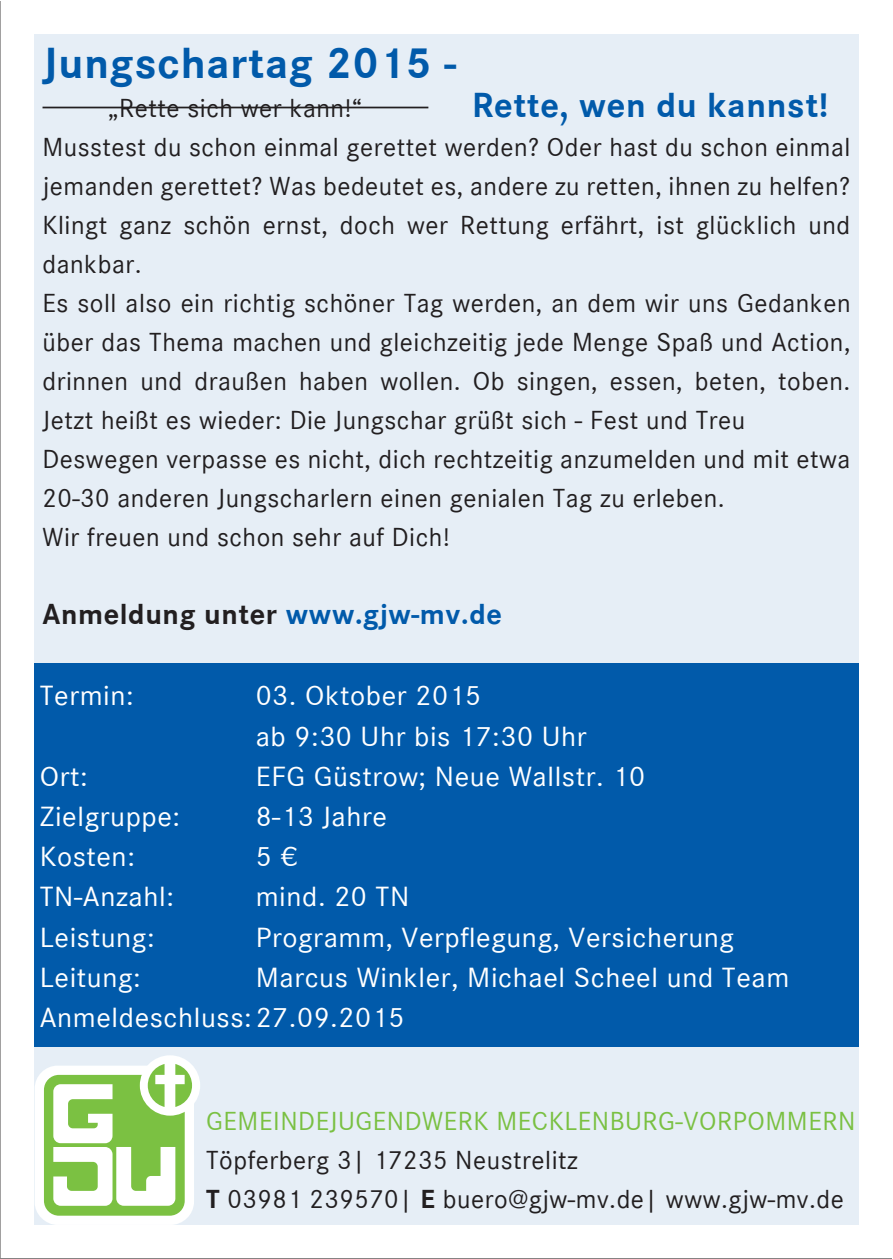
<style>
.page{position:relative;width:893px;height:1259px;background:#fff}
.page>*{position:absolute;margin:0;border:0;box-sizing:border-box;transform-origin:0 0}
.t1{font:700 45px "Corporate S";letter-spacing:.02em;color:#015aaa}
.t2{font:700 36px "Corporate S";letter-spacing:.02em;color:#015aaa}
.t3{font:700 30px "Corporate S";letter-spacing:.02em;color:#231f20}
.t4{font:28.8px/40.2px "Corporate S";letter-spacing:.02em;color:#fff;scale:1.04 1}
.t5{font:27px/39px "Corporate S";letter-spacing:.02em;color:#231f20}
.t6{font:27px "Corporate S";letter-spacing:.02em;color:#7bc142}
.s1{color:#015aaa}
.s2{font-weight:700}
</style>
<div class="page">
<div style="left:34px;top:34px;width:825px;height:644px;background:#e6eef6"></div>
<div style="left:34px;top:1047px;width:825px;height:178px;background:#e6eef6"></div>
<hr style="left:43px;top:107px;width:385px;height:1px;background:#231f20">
<div style="left:34px;top:663px;width:825px;height:384px;background:#015aaa"></div>
<div style="left:140px;top:1055px;width:60px;height:60px;background:#fff;border-radius:50%"></div>
<svg style="left:35px;top:1061px;width:159px;height:164px;background:#c2e2a8"></svg>
<h1 class="t1" style="left:43px;top:36px;width:415px">Jungschartag 2015 -</h1>
<p class="t5" style="left:108px;top:88px;width:256px">„Rette sich wer kann!“</p>
<h2 class="t2" style="left:472px;top:83px;width:357px">Rette, wen du kannst!</h2>
<p class="t5" style="left:43px;top:127px;width:810px">Musstest du schon einmal gerettet werden? Oder hast du schon einmal jemanden gerettet? Was bedeutet es, andere zu retten, ihnen zu helfen?<br>Klingt ganz schön ernst, doch wer Rettung erfährt, ist glücklich und dankbar.<br>Es soll also ein richtig schöner Tag werden, an dem wir uns Gedanken über das Thema machen und gleichzeitig jede Menge Spaß und Action, drinnen und draußen haben wollen. Ob singen, essen, beten, toben.<br>Jetzt heißt es wieder: Die Jungschar grüßt sich - Fest und Treu Deswegen verpasse es nicht, dich rechtzeitig anzumelden und mit etwa 20-30 anderen Jungscharlern einen genialen Tag zu erleben.<br>Wir freuen und schon sehr auf Dich!</p>
<p class="t3" style="left:43px;top:596px;width:461px">Anmeldung unter <span class="s1">www.gjw-mv.de</span></p>
<p class="t4" style="left:40px;top:676px;width:92px">Termin:</p>
<p class="t4" style="left:256px;top:676px;width:320px">03. Oktober 2015<br>ab 9:30 Uhr bis 17:30 Uhr</p>
<p class="t4" style="left:40px;top:756px;width:48px">Ort:</p>
<p class="t4" style="left:256px;top:756px;width:376px">EFG Güstrow; Neue Wallstr. 10</p>
<p class="t4" style="left:40px;top:796px;width:137px">Zielgruppe:</p>
<p class="t4" style="left:256px;top:796px;width:128px">8-13 Jahre</p>
<p class="t4" style="left:40px;top:837px;width:93px">Kosten:</p>
<p class="t4" style="left:256px;top:837px;width:41px">5 €</p>
<p class="t4" style="left:40px;top:877px;width:131px">TN-Anzahl:</p>
<p class="t4" style="left:256px;top:877px;width:149px">mind. 20 TN</p>
<p class="t4" style="left:40px;top:917px;width:112px">Leistung:</p>
<p class="t4" style="left:256px;top:917px;width:461px">Programm, Verpflegung, Versicherung</p>
<p class="t4" style="left:40px;top:957px;width:99px">Leitung:</p>
<p class="t4" style="left:40px;top:957px;width:722px;text-indent:216px">Marcus Winkler, Michael Scheel und Team<br>Anmeldeschluss:27.09.2015</p>
<p class="t6" style="left:206px;top:1105px;width:651px">GEMEINDEJUGENDWERK MECKLENBURG-VORPOMMERN</p>
<p class="t5" style="left:206px;top:1140px;width:639px">Töpferberg 3| 17235 Neustrelitz<br><span class="s2">T</span> 03981 239570| <span class="s2">E</span> buero@gjw-mv.de| www.gjw-mv.de</p>
</div>
